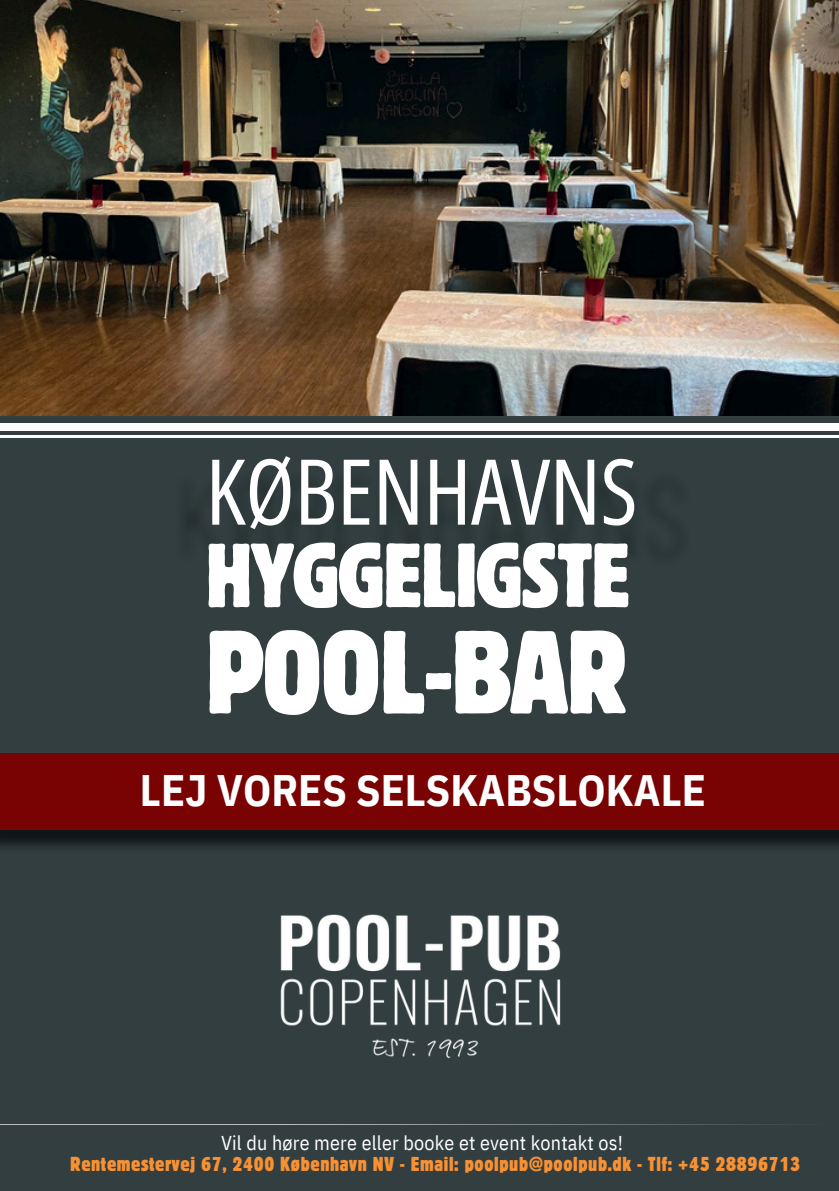
<style>
.page{position:relative;width:839px;height:1191px;background:#fff}
.page>*{position:absolute;margin:0;border:0;box-sizing:border-box;transform-origin:0 0}
.t1{font:condensed 117px "Block W1 G";letter-spacing:-.02em;color:#fff}
.t2{font:91px "Open Sans Condensed";letter-spacing:-.005em;color:#fff}
.t3{font:condensed 90px "Block W1 G";letter-spacing:-.02em;color:#fff}
.t4{font:700 44px "IBM Plex Sans Cond";color:#fff}
.t5{font:condensed 20px "Block W1 G";letter-spacing:.03em;color:#f79133}
.t6{font:20px "IBM Plex Sans Cond";letter-spacing:.01em;color:#fff}
</style>
<div class="page">
<div style="left:0;top:11px;width:838px;height:1180px;background:#333e40"></div>
<div style="left:0;top:424px;width:838px;height:7px;background:#fff"></div>
<hr style="left:0;top:436px;width:838px;height:2px;background:#fff">
<svg style="left:0;top:1124px;width:790px;height:1px"></svg>
<div style="left:0;top:753px;width:838px;height:77px;background:#790303"></div>
<img style="left:0;top:0;width:838px;height:416px">
<img style="left:280px;top:914px;width:281px;height:145px">
<h2 class="t2" style="left:205px;top:427px;width:433px">KØBENHAVNS</h2>
<h2 class="t3" style="left:205px;top:517px;width:426px">HYGGELIGSTE</h2>
<h2 class="t1" style="left:205px;top:597px;width:423px">POOL-BAR</h2>
<p class="t4" style="left:140px;top:761px;width:567px">LEJ VORES SELSKABSLOKALE</p>
<p class="t6" style="left:221px;top:1129px;width:403px">Vil du høre mere eller booke et event kontakt os!</p>
<p class="t5" style="left:70px;top:1151px;width:731px">Rentemestervej 67, 2400 København NV - Email: poolpub@poolpub.dk - Tlf: +45 28896713</p>
</div>
